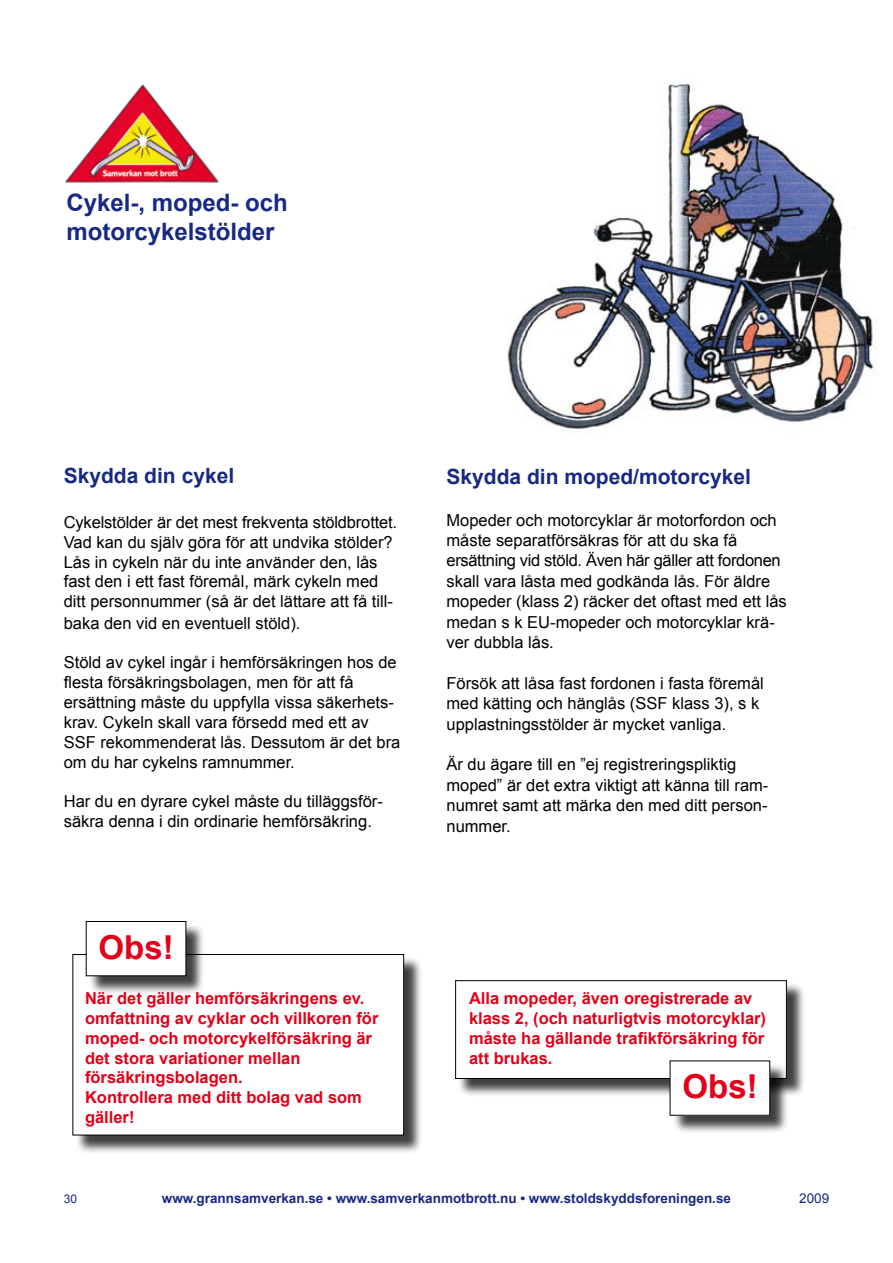
<style>
.page{position:relative;width:893px;height:1263px;background:#fff}
.page>*{position:absolute;margin:0;border:0;box-sizing:border-box;transform-origin:0 0}
.t1{font:700 33px "Arial";color:#e2001a}
.t2{font:700 24px/28.8px "Arial";color:#172983}
.t3{font:700 21px "Arial";color:#172983}
.t4{font:16.5px/20.4px "Arial";color:#000}
.t5{font:700 16.5px/19.8px "Arial";color:#e2001a}
.t6{font:700 13.5px "Arial";color:#172983}
.t7{font:13.5px "Arial";color:#172983}
.t8{font:12px "Arial";color:#172983}
</style>
<div class="page">
<div style="left:75px;top:956px;width:347px;height:198px;background:#000;opacity:.75"></div>
<div style="left:73px;top:954px;width:331px;height:181px;background:#fff"></div>
<div style="left:72px;top:954px;width:332px;height:181px;border:1px solid #000"></div>
<div style="left:88px;top:923px;width:117px;height:72px;background:#000;opacity:.75"></div>
<div style="left:86px;top:921px;width:100px;height:55px;background:#fff"></div>
<div style="left:86px;top:921px;width:100px;height:55px;border:1px solid #000"></div>
<div style="left:457px;top:982px;width:348px;height:115px;background:#000;opacity:.75"></div>
<div style="left:456px;top:981px;width:330px;height:97px;background:#fff"></div>
<div style="left:455px;top:980px;width:332px;height:99px;border:1px solid #000"></div>
<img style="left:65px;top:84px;width:153px;height:99px">
<img style="left:507px;top:82px;width:367px;height:347px">
<div style="left:672px;top:1063px;width:117px;height:71px;background:#000;opacity:.75"></div>
<div style="left:670px;top:1061px;width:100px;height:54px;background:#fff"></div>
<h2 class="t2" style="left:66px;top:189px;width:223px">Cykel-, moped- och motorcykelstölder</h2>
<p class="t3" style="left:64px;top:462px;width:172px">Skydda din cykel</p>
<p class="t4" style="left:64px;top:512px;width:335px;line-height:19.8px">Cykelstölder är det mest frekventa stöldbrottet.<br>Vad kan du själv göra för att undvika stölder?<br>Lås in cykeln när du inte använder den, lås fast den i ett fast föremål, märk cykeln med ditt personnummer (så är det lättare att få till-</p>
<p class="t4" style="left:64px;top:613px;width:238px">baka den vid en eventuell stöld).</p>
<p class="t4" style="left:64px;top:653px;width:338px;line-height:19.8px">Stöld av cykel ingår i hemförsäkringen hos de flesta försäkringsbolagen, men för att få ersättning måste du uppfylla vissa säkerhets&shy;krav. Cykeln skall vara försedd med ett av SSF rekommenderat lås. Dessutom är det bra om du har cykelns ramnummer.</p>
<p class="t4" style="left:64px;top:791px;width:321px;line-height:19.8px">Har du en dyrare cykel måste du tilläggsför&shy;säkra denna i din ordinarie hemförsäkring.</p>
<h1 class="t1" style="left:99px;top:925px;width:77px">Obs!</h1>
<p class="t5" style="left:85px;top:989px;width:295px">När det gäller hemförsäkringens ev. omfattning av cyklar och villkoren för moped- och motorcykelförsäkring är det stora variationer mellan försäkringsbolagen.<br>Kontrollera med ditt bolag vad som gäller!</p>
<p class="t3" style="left:447px;top:462px;width:306px">Skydda din moped/motorcykel</p>
<p class="t4" style="left:447px;top:510px;width:342px">Mopeder och motorcyklar är motorfordon och måste separatförsäkras för att du ska få ersättning vid stöld. Även här gäller att fordonen skall vara låsta med godkända lås. För äldre mopeder (klass 2) räcker det oftast med ett lås medan s k EU-mopeder och motorcyklar krä&shy;ver dubbla lås.</p>
<p class="t4" style="left:447px;top:673px;width:319px">Försök att låsa fast fordonen i fasta föremål med kätting och hänglås (SSF klass 3), s k upplastningsstölder är mycket vanliga.</p>
<p class="t4" style="left:447px;top:754px;width:323px">Är du ägare till en ”ej registreringspliktig moped” är det extra viktigt att känna till ram&shy;numret samt att märka den med ditt person&shy;nummer.</p>
<p class="t5" style="left:469px;top:989px;width:299px">Alla mopeder, även oregistrerade av klass 2, (och naturligtvis motorcyklar) måste ha gällande trafikförsäkring för att brukas.</p>
<h1 class="t1" style="left:682px;top:1065px;width:77px">Obs!</h1>
<p class="t8" style="left:64px;top:1191px;width:15px">30</p>
<p class="t6" style="left:162px;top:1190px;width:571px">www.grannsamverkan.se • www.samverkanmotbrott.nu • www.stoldskyddsforeningen.se</p>
<p class="t7" style="left:799px;top:1189px;width:32px">2009</p>
</div>
